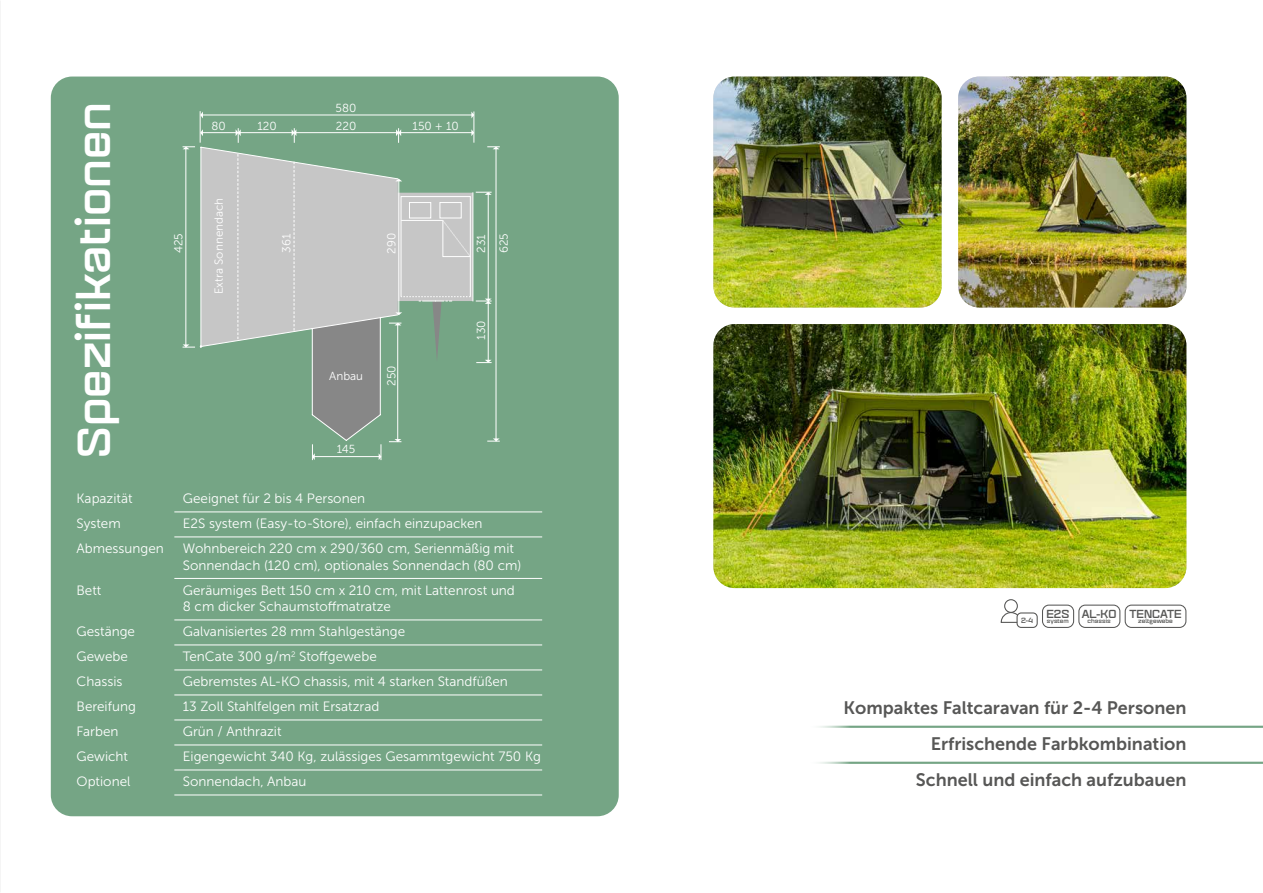
<style>
.page{position:relative;width:1263px;height:893px;background:#fff}
.page>*{position:absolute;margin:0;border:0;box-sizing:border-box;transform-origin:0 0}
.t1{font:900 45px "Aguda";color:#fff}
.t2{font:18px/36px "Museo Sans 700";color:#575756;text-align:right}
.t3{font:13.5px/16.5px "Museo Sans 300";color:#fff}
.t4{font:11.7px/22.6px "Museo Sans 300";color:#fff}
.t5{font:900 11.4px "Aguda";color:#575756}
.t6{font:900 7.35px "Aguda";color:#575756}
.t7{font:900 5.7px "Aguda";color:#575756}
</style>
<div class="page">
<img style="left:713px;top:324px;width:473px;height:264px">
<img style="left:958px;top:77px;width:228px;height:231px">
<img style="left:713px;top:77px;width:229px;height:231px">
<div style="left:51px;top:77px;width:568px;height:739px;background:#75a585;border-radius:21px"></div>
<div style="left:1042px;top:605px;width:32px;height:23px;border:1px solid #575756;border-radius:6px"></div>
<div style="left:1078px;top:605px;width:42px;height:23px;border:1px solid #575756;border-radius:6px"></div>
<div style="left:1125px;top:605px;width:61px;height:23px;border:1px solid #575756;border-radius:6px"></div>
<div style="left:1004px;top:599px;width:14px;height:14px;border:1px solid #575756;border-radius:50%"></div>
<svg style="left:1001px;top:611px;width:18px;height:12px"></svg>
<div style="left:1016px;top:612px;width:22px;height:16px;border:1px solid #575756;border-radius:4px"></div>
<hr style="left:808px;top:726px;width:455px;height:2px;background:#75a585">
<hr style="left:808px;top:762px;width:455px;height:2px;background:#75a585">
<hr style="left:174px;top:512px;width:368px;height:1px;background:#fff">
<hr style="left:174px;top:537px;width:368px;height:1px;background:#fff">
<hr style="left:174px;top:578px;width:368px;height:1px;background:#fff">
<hr style="left:174px;top:620px;width:368px;height:1px;background:#fff">
<hr style="left:174px;top:645px;width:368px;height:1px;background:#fff">
<hr style="left:174px;top:670px;width:368px;height:1px;background:#fff">
<hr style="left:174px;top:695px;width:368px;height:1px;background:#fff">
<hr style="left:174px;top:720px;width:368px;height:1px;background:#fff">
<hr style="left:174px;top:745px;width:368px;height:1px;background:#fff">
<hr style="left:174px;top:770px;width:368px;height:1px;background:#fff">
<hr style="left:174px;top:795px;width:368px;height:1px;background:#fff">
<svg style="left:200px;top:147px;width:273px;height:292px"></svg>
<hr style="left:201px;top:132px;width:273px;height:1px;background:#fff">
<hr style="left:201px;top:115px;width:273px;height:1px;background:#fff">
<hr style="left:473px;top:111px;width:1px;height:32px;background:#fff">
<hr style="left:200px;top:111px;width:1px;height:32px;background:#fff">
<hr style="left:185px;top:147px;width:1px;height:200px;background:#fff">
<svg style="left:183px;top:146px;width:12px;height:3px"></svg>
<svg style="left:183px;top:344px;width:19px;height:4px"></svg>
<svg style="left:236px;top:128px;width:5px;height:15px"></svg>
<svg style="left:292px;top:128px;width:4px;height:15px"></svg>
<svg style="left:396px;top:128px;width:5px;height:15px"></svg>
<svg style="left:476px;top:192px;width:16px;height:3px"></svg>
<svg style="left:476px;top:299px;width:16px;height:5px"></svg>
<svg style="left:476px;top:360px;width:16px;height:3px"></svg>
<hr style="left:496px;top:147px;width:1px;height:294px;background:#fff">
<svg style="left:487px;top:146px;width:13px;height:3px"></svg>
<svg style="left:487px;top:438px;width:13px;height:4px"></svg>
<hr style="left:488px;top:194px;width:1px;height:168px;background:#fff">
<hr style="left:398px;top:180px;width:1px;height:135px;background:#fff">
<svg style="left:395px;top:179px;width:7px;height:2px"></svg>
<hr style="left:397px;top:324px;width:1px;height:118px;background:#fff">
<svg style="left:389px;top:296px;width:81px;height:66px"></svg>
<svg style="left:389px;top:439px;width:12px;height:3px"></svg>
<svg style="left:312px;top:317px;width:70px;height:143px"></svg>
<svg style="left:237px;top:154px;width:1px;height:185px"></svg>
<svg style="left:294px;top:162px;width:1px;height:169px"></svg>
<p class="t4" style="left:336px;top:97px;width:22px">580</p>
<h1 class="t1" style="left:65px;top:458px;width:357px;rotate:-90deg">Spezifikationen</h1>
<p class="t3" style="left:77px;top:490px;width:58px">Kapazität</p>
<p class="t3" style="left:183px;top:490px;width:184px">Geeignet für 2 bis 4 Personen</p>
<p class="t3" style="left:77px;top:515px;width:46px">System</p>
<p class="t3" style="left:183px;top:515px;width:301px">E2S system (Easy-to-Store), einfach einzupacken</p>
<p class="t3" style="left:77px;top:540px;width:89px">Abmessungen</p>
<p class="t3" style="left:183px;top:540px;width:340px">Wohnbereich 220 cm x 290/360 cm, Serienmäßig mit<br>Sonnendach (120 cm), optionales Sonnendach (80 cm)</p>
<p class="t3" style="left:77px;top:582px;width:26px">Bett</p>
<p class="t3" style="left:183px;top:582px;width:334px">Geräumiges Bett 150 cm x 210 cm, mit Lattenrost und<br>8 cm dicker Schaumstoffmatratze</p>
<p class="t3" style="left:77px;top:623px;width:60px">Gestänge</p>
<p class="t3" style="left:183px;top:623px;width:224px">Galvanisiertes 28 mm Stahlgestänge</p>
<p class="t3" style="left:77px;top:648px;width:53px">Gewebe</p>
<p class="t3" style="left:183px;top:648px;width:195px">TenCate 300 g/m<sup>2</sup> Stoffgewebe</p>
<p class="t3" style="left:77px;top:673px;width:47px">Chassis</p>
<p class="t3" style="left:183px;top:673px;width:327px">Gebremstes AL-KO chassis, mit 4 starken Standfüßen</p>
<p class="t3" style="left:77px;top:698px;width:61px">Bereifung</p>
<p class="t3" style="left:183px;top:698px;width:198px">13 Zoll Stahlfelgen mit Ersatzrad</p>
<p class="t3" style="left:77px;top:723px;width:43px">Farben</p>
<p class="t3" style="left:183px;top:723px;width:100px">Grün / Anthrazit</p>
<p class="t3" style="left:77px;top:748px;width:53px">Gewicht</p>
<p class="t3" style="left:183px;top:748px;width:359px">Eigengewicht 340 Kg, zulässiges Gesammtgewicht 750 Kg</p>
<p class="t3" style="left:77px;top:773px;width:55px">Optionel</p>
<p class="t3" style="left:183px;top:773px;width:125px">Sonnendach, Anbau</p>
<p class="t4" style="left:211px;top:114px;width:16px">80</p>
<p class="t4" style="left:257px;top:114px;width:21px">120</p>
<p class="t4" style="left:336px;top:114px;width:22px">220</p>
<p class="t4" style="left:413px;top:114px;width:48px">150 + 10</p>
<p class="t4" style="left:208px;top:294px;width:98px;rotate:-90deg">Extra Sonnendach</p>
<p class="t4" style="left:275px;top:253px;width:20px;rotate:-90deg">361</p>
<p class="t4" style="left:380px;top:254px;width:22px;rotate:-90deg">290</p>
<p class="t4" style="left:167px;top:253px;width:22px;rotate:-90deg">425</p>
<p class="t4" style="left:470px;top:253px;width:22px;rotate:-90deg">231<br>625</p>
<p class="t4" style="left:470px;top:340px;width:21px;rotate:-90deg">130</p>
<p class="t4" style="left:380px;top:386px;width:22px;rotate:-90deg">250</p>
<p class="t4" style="left:329px;top:365px;width:35px">Anbau</p>
<p class="t4" style="left:337px;top:438px;width:20px">145</p>
<p class="t5" style="left:1046px;top:606px;width:25px">E2S</p>
<p class="t7" style="left:1047px;top:618px;width:23px">system</p>
<p class="t5" style="left:1129px;top:606px;width:54px">TENCATE</p>
<p class="t5" style="left:1082px;top:606px;width:36px">AL-KO</p>
<p class="t7" style="left:1087px;top:618px;width:25px">chassis</p>
<p class="t6" style="left:1021px;top:615px;width:14px">2-4</p>
<p class="t7" style="left:1138px;top:618px;width:36px">zeltgewebe</p>
<h2 class="t2" style="left:844px;top:690px;width:344px">Kompaktes Faltcaravan für 2-4 Personen<br>Erfrischende Farbkombination<br>Schnell und einfach aufzubauen</h2>
</div>
